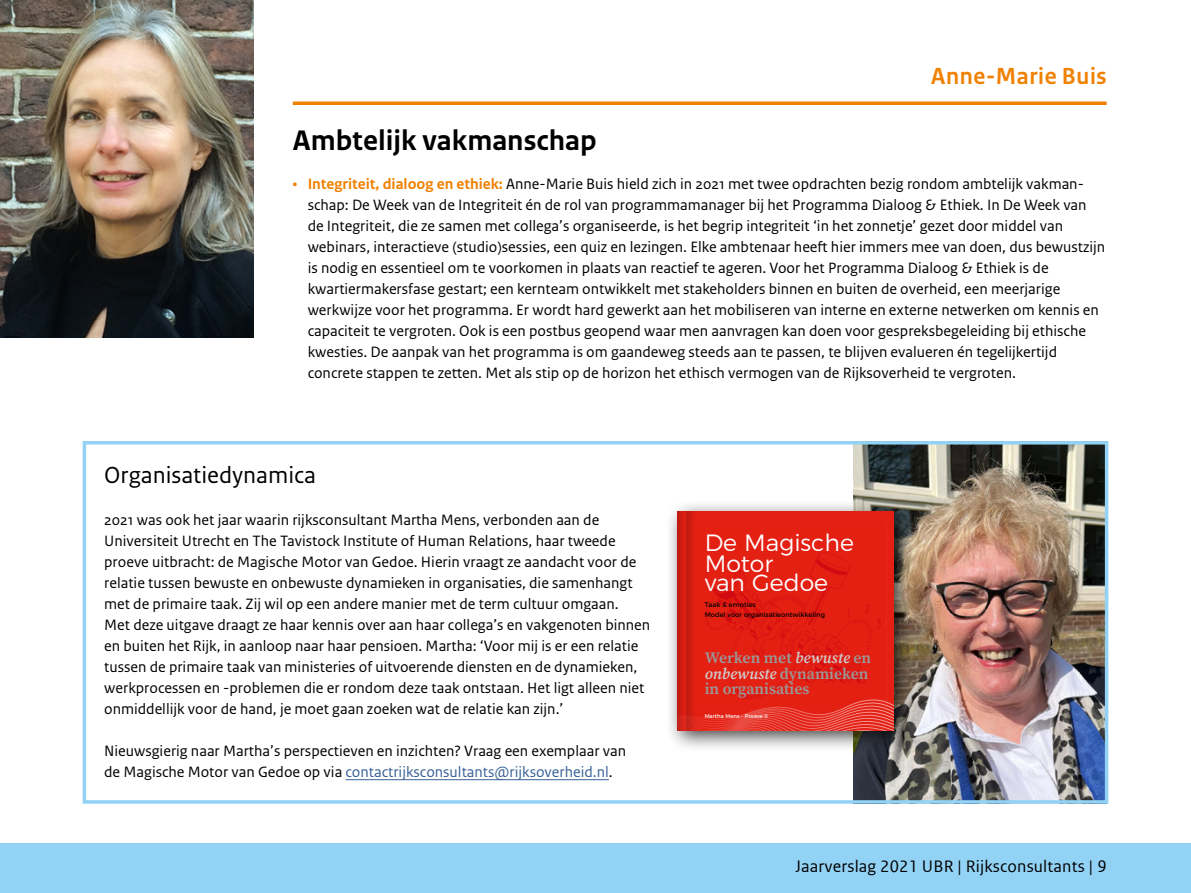
<style>
.page{position:relative;width:1191px;height:893px;background:#fff}
.page>*{position:absolute;margin:0;border:0;box-sizing:border-box;transform-origin:0 0}
.Naam_verhaal_blauw{font:700 29.75px "Rijksoverheid Sans Text";color:#000}
._10_RO_Broodtekst{font:24.5px "Rijksoverheid Sans Text";color:#000}
.Hoofdstukken{font:700 24.5px "Rijksoverheid Sans Heading";letter-spacing:.025em;color:#f08100}
.t1{font:300 23.45px/20.1px "Montserrat";color:#fff}
.t2{font:17.5px "Rijksoverheid Sans Web Text";letter-spacing:.01em;color:#000}
._10_RO_Broodtekst-2{font:15.75px/21px "Rijksoverheid Sans Text";color:#000}
.t3{font:15.75px/15.8px "Source Serif Variable";color:#999}
.t4{font:6.65px/9.5px "Montserrat";color:#000}
.t5{font:5.42px "Montserrat";color:#fff}
.s1{font-weight:700;color:#f08100}
.s2{color:#386197}
.s3{font-style:italic;color:#cdcccc}
</style>
<div class="page">
<img style="left:853px;top:446px;width:250px;height:353px">
<div style="left:83px;top:441px;width:1025px;height:363px;border:4px solid #92d2f4"></div>
<img style="left:0;top:0;width:253px;height:337px">
<svg style="left:293px;top:101px;width:813px;height:4px;background:#f19020"></svg>
<div style="left:665px;top:499px;width:251px;height:254px;background:#000;opacity:.75"></div>
<div style="left:677px;top:511px;width:216px;height:213px;background:#e41f13"></div>
<img style="left:707px;top:553px;width:174px;height:145px">
<svg style="left:677px;top:511px;width:7px;height:188px"></svg>
<svg style="left:686px;top:511px;width:7px;height:188px"></svg>
<svg style="left:677px;top:699px;width:216px;height:31px"></svg>
<hr style="left:345px;top:779px;width:264px;height:1px;background:#386197">
<div style="left:0;top:843px;width:1191px;height:50px;background:#92d2f4"></div>
<p class="Hoofdstukken" style="left:931px;top:62px;width:177px">Anne-Marie Buis</p>
<p class="Naam_verhaal_blauw" style="left:293px;top:124px;width:305px">Ambtelijk vakmanschap</p>
<p class="_10_RO_Broodtekst-2" style="left:308px;top:174px;width:799px;text-indent:-15px"><span class="s1">• Integriteit, dialoog en ethiek:</span> Anne-Marie Buis hield zich in 2021 met twee opdrachten bezig rondom ambtelijk vakman&shy;schap: De Week van de Integriteit én de rol van programmamanager bij het Programma Dialoog &amp; Ethiek. In De Week van de Integriteit, die ze samen met collega’s organiseerde, is het begrip integriteit ‘in het zonnetje’ gezet door middel van webinars, interactieve (studio)sessies, een quiz en lezingen. Elke ambtenaar heeft hier immers mee van doen, dus bewustzijn is nodig en essentieel om te voorkomen in plaats van reactief te ageren. Voor het Programma Dialoog &amp; Ethiek is de kwartiermakersfase gestart; een kernteam ontwikkelt met stakeholders binnen en buiten de overheid, een meerjarige werkwijze voor het programma. Er wordt hard gewerkt aan het mobiliseren van interne en externe netwerken om kennis en capaciteit te vergroten. Ook is een postbus geopend waar men aanvragen kan doen voor gespreksbegeleiding bij ethische kwesties. De aanpak van het programma is om gaandeweg steeds aan te passen, te blijven evalueren én tegelijkertijd concrete stappen te zetten. Met als stip op de horizon het ethisch vermogen van de Rijksoverheid te vergroten.</p>
<p class="_10_RO_Broodtekst" style="left:104px;top:461px;width:213px">Organisatiedynamica</p>
<p class="_10_RO_Broodtekst-2" style="left:104px;top:510px;width:547px">2021 was ook het jaar waarin rijksconsultant Martha Mens, verbonden aan de Universiteit Utrecht en The Tavistock Institute of Human Relations, haar tweede proeve uitbracht: de Magische Motor van Gedoe. Hierin vraagt ze aandacht voor de relatie tussen bewuste en onbewuste dynamieken in organisaties, die samenhangt met de primaire taak. Zij wil op een andere manier met de term cultuur omgaan.<br>Met deze uitgave draagt ze haar kennis over aan haar collega’s en vakgenoten binnen en buiten het Rijk, in aanloop naar haar pensioen. Martha: ‘Voor mij is er een relatie tussen de primaire taak van ministeries of uitvoerende diensten en de dynamieken, werkprocessen en -problemen die er rondom deze taak ontstaan. Het ligt alleen niet onmiddellijk voor de hand, je moet gaan zoeken wat de relatie kan zijn.’</p>
<p class="_10_RO_Broodtekst-2" style="left:104px;top:741px;width:523px">Nieuwsgierig naar Martha’s perspectieven en inzichten? Vraag een exemplaar van de Magische Motor van Gedoe op via <span class="s2">contactrijksconsultants@rijksoverheid.nl</span>.</p>
<h3 class="t1" style="left:704px;top:531px;width:151px">De Magische<br>Motor<br>van Gedoe</h3>
<p class="t4" style="left:704px;top:600px;width:122px">Taak &amp; emoties<br>Model voor organisatieontwikkeling</p>
<p class="t3" style="left:704px;top:650px;width:168px">Werken met <span class="s3">bewuste</span> en <span class="s3">onbewuste</span> dynamieken in organisaties</p>
<p class="t5" style="left:704px;top:712px;width:65px">Martha Mens - Proeve II</p>
<p class="t2" style="left:795px;top:857px;width:313px">Jaarverslag 2021 UBR | Rijksconsultants | 9</p>
</div>
